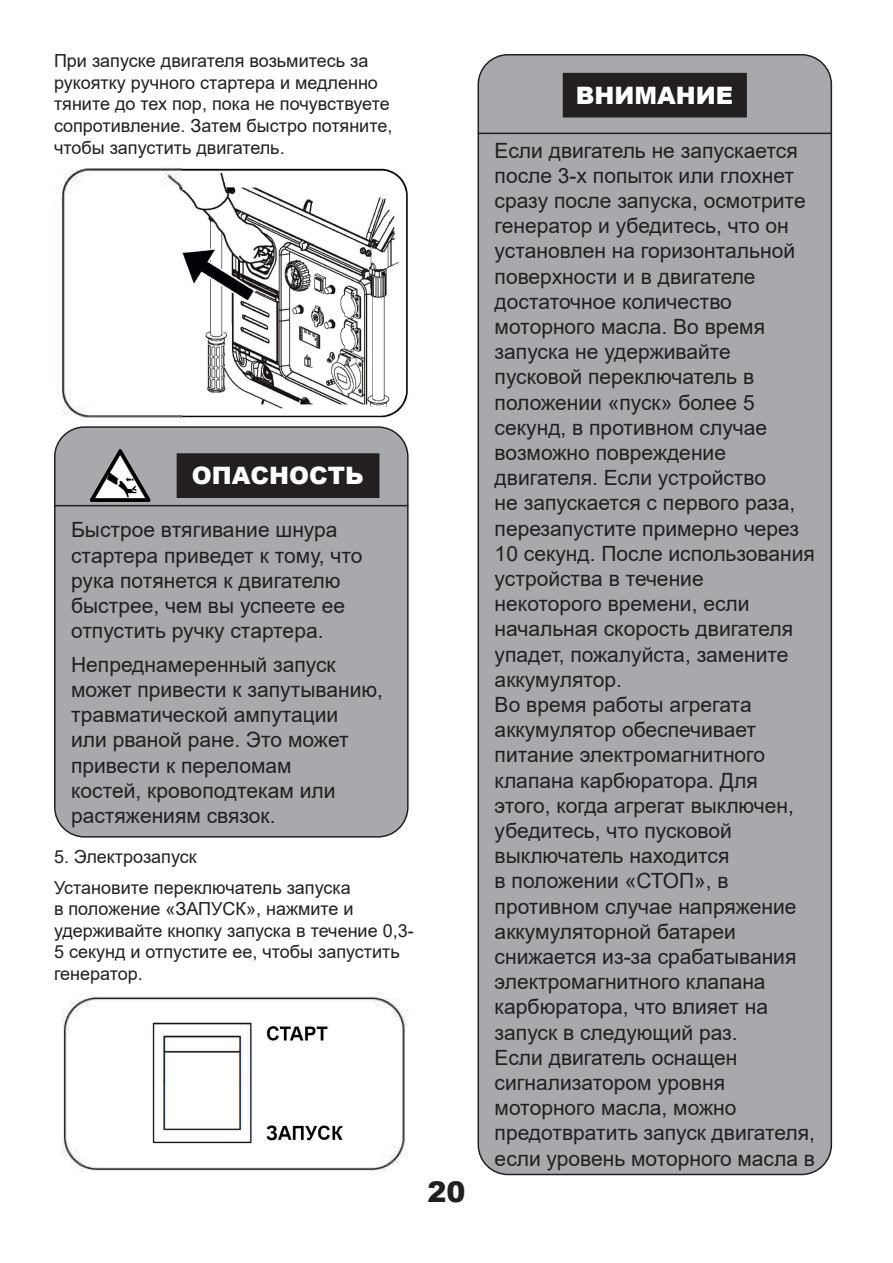
<style>
.page{position:relative;width:893px;height:1263px;background:#fff}
.page>*{position:absolute;margin:0;border:0;box-sizing:border-box;transform-origin:0 0}
.t1{font:900 28.5px "Arial";color:#231f20}
.t2{font:900 24px "Arial";color:#fff}
.t3{font:21px/25.2px "Arial";color:#231f20}
.t4{font:18px/21.6px "Arial";color:#231f20}
</style>
<div class="page">
<div style="left:478px;top:55px;width:353px;height:1119px;background:#a8a9ad;border-radius:30px"></div>
<div style="left:477px;top:54px;width:355px;height:1121px;border:2px solid #231f20;border-radius:30px"></div>
<hr style="left:478px;top:133px;width:354px;height:1px;background:#231f20">
<div style="left:563px;top:74px;width:183px;height:43px;background:#231f20"></div>
<div style="left:563px;top:73px;width:184px;height:44px;border:2px solid #231f20"></div>
<img style="left:56px;top:167px;width:352px;height:255px">
<div style="left:55px;top:427px;width:353px;height:410px;background:#a8a9ad;border-radius:30px"></div>
<div style="left:54px;top:426px;width:355px;height:412px;border:2px solid #231f20;border-radius:30px"></div>
<hr style="left:54px;top:505px;width:354px;height:1px;background:#231f20">
<img style="left:62px;top:992px;width:346px;height:180px">
<img style="left:90px;top:449px;width:61px;height:53px">
<div style="left:177px;top:454px;width:202px;height:43px;background:#231f20"></div>
<div style="left:177px;top:453px;width:202px;height:45px;border:2px solid #231f20"></div>
<p class="t4" style="left:54px;top:50px;width:340px">При запуске двигателя возьмитесь за рукоятку ручного стартера и медленно тяните до тех пор, пока не почувствуете сопротивление. Затем быстро потяните, чтобы запустить двигатель.</p>
<p class="t2" style="left:192px;top:458px;width:173px">ОПАСНОСТЬ</p>
<p class="t3" style="left:71px;top:517px;width:293px">Быстрое втягивание шнура стартера приведет к тому, что рука потянется к двигателю быстрее, чем вы успеете ее отпустить ручку стартера.</p>
<p class="t3" style="left:71px;top:652px;width:313px">Непреднамеренный запуск может привести к запутыванию, травматической ампутации<br>или рваной ране. Это может привести к переломам<br>костей, кровоподтекам или растяжениям связок.</p>
<p class="t4" style="left:54px;top:842px;width:298px;line-height:30.2px">5. Электрозапуск<br>Установите переключатель запуска</p>
<p class="t4" style="left:54px;top:898px;width:361px">в положение «ЗАПУСК», нажмите и удерживайте кнопку запуска в течение 0,3-<br>5 секунд и отпустите ее, чтобы запустить генератор.</p>
<h1 class="t1" style="left:427px;top:1171px;width:40px">20</h1>
<p class="t2" style="left:576px;top:78px;width:159px">ВНИМАНИЕ</p>
<p class="t3" style="left:495px;top:137px;width:322px">Если двигатель не запускается после 3-х попыток или глохнет сразу после запуска, осмотрите генератор и убедитесь, что он установлен на горизонтальной поверхности и в двигателе достаточное количество моторного масла. Во время запуска не удерживайте пусковой переключатель в положении «пуск» более 5 секунд, в противном случае возможно повреждение двигателя. Если устройство<br>не запускается с первого раза, перезапустите примерно через<br>10 секунд. После использования устройства в течение некоторого времени, если начальная скорость двигателя упадет, пожалуйста, замените аккумулятор.<br>Во время работы агрегата аккумулятор обеспечивает питание электромагнитного клапана карбюратора. Для этого, когда агрегат выключен, убедитесь, что пусковой выключатель находится<br>в положении «СТОП», в противном случае напряжение аккумуляторной батареи снижается из-за срабатывания электромагнитного клапана карбюратора, что влияет на запуск в следующий раз.<br>Если двигатель оснащен сигнализатором уровня моторного масла, можно предотвратить запуск двигателя, если уровень моторного масла в</p>
</div>
